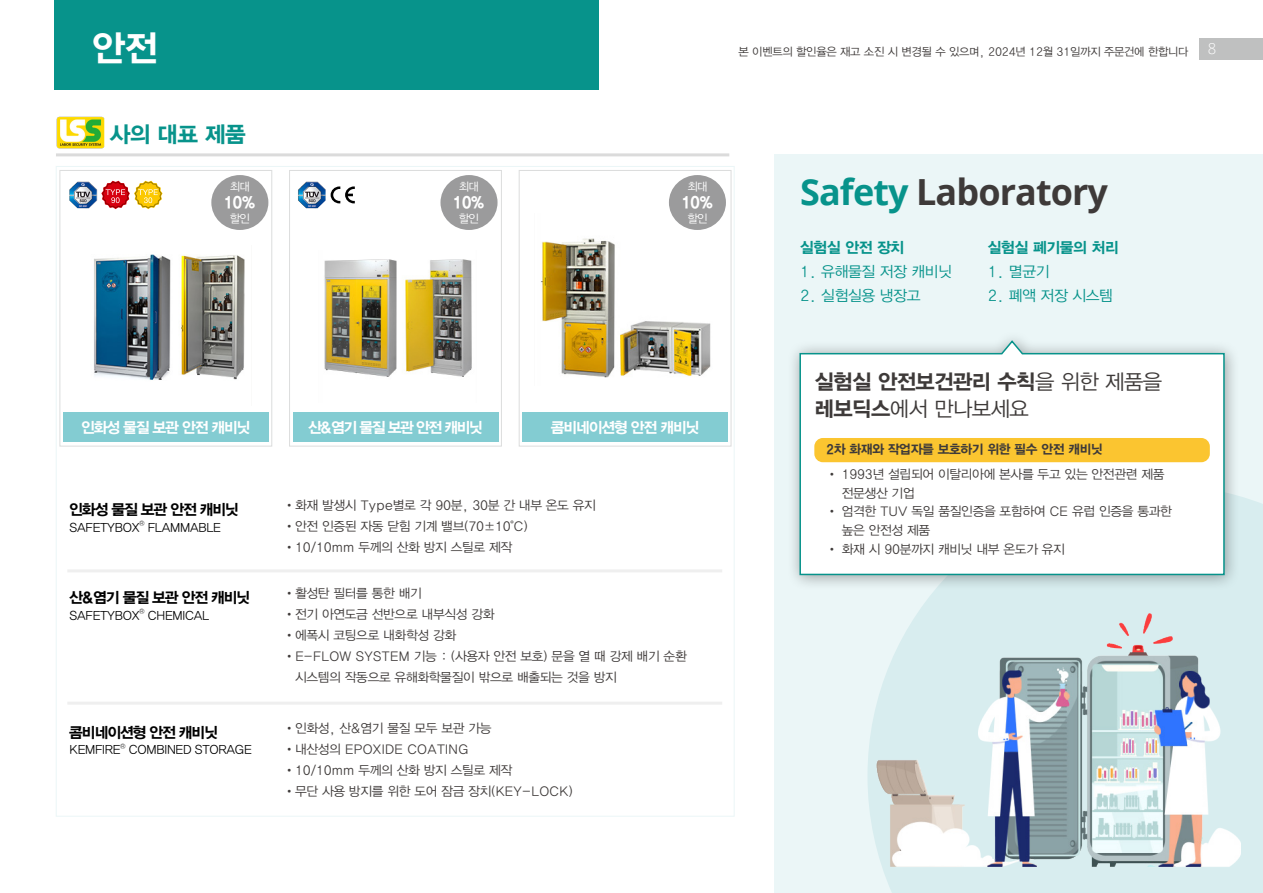
<style>
.page{position:relative;width:1263px;height:893px;background:#fff}
.page>*{position:absolute;margin:0;border:0;box-sizing:border-box;transform-origin:0 0}
.t1{font:700 36px "Open Sans";letter-spacing:-.025em;color:#3e3a39}
.t2{font:36px "YDVYGO155";color:#fff}
.t3{font:22.5px "YDVYGO155";color:#07938b}
.t4{font:21px "YDVYGO155";letter-spacing:-.025em;color:#3e3a39}
.t5{font:21px "YDVYGO125";letter-spacing:-.025em;color:#3e3a39}
.t6{font:15.9px "YDVYGO155";color:#fff}
.t7{font:15px "YDVYGO155";letter-spacing:-.075em;color:#000}
.t8{font:15px "YDVYGO125";letter-spacing:-.025em;color:#07938b}
.t9{font:15px "YDVYGO155";letter-spacing:-.075em;color:#fff}
.t10{font:15px "YDVYGO155";letter-spacing:-.025em;color:#07938b}
.t11{font:15px "YDVYGO155";letter-spacing:-.1em;color:#fff}
.t12{font:300 15px "Open Sans";color:#fff}
.t13{font:12.75px/18.8px "YDVYGO125";letter-spacing:-.025em;color:#3e3a39}
.t14{font:12.75px "YDVYGO155";letter-spacing:-.025em;color:#3e3a39}
.t15{font:12px "YDVYGO125";letter-spacing:-.075em;color:#000}
.t16{font:11.4px "YDVYGO125";letter-spacing:-.075em;color:#fff}
.t17{font:11.25px "YDVYGO125";letter-spacing:-.025em;color:#3e3a39}
.t18{font:6px "YDVYGO125";color:#000}
.s1{color:#07938b}
.s2{font-family:"YDVYGO125"}
.s3{font-family:"YDVYGO155"}
</style>
<div class="page">
<div style="left:1199px;top:38px;width:64px;height:22px;background:#bfc0c0"></div>
<div style="left:54px;top:0;width:544px;height:89px;background:#07938b"></div>
<hr style="left:56px;top:153px;width:673px;height:3px;background:#dbdbdb">
<div style="left:774px;top:154px;width:489px;height:739px;background:#ebf6f7"></div>
<div style="left:927px;top:496px;width:336px;height:397px;background:#d8edef"></div>
<img style="left:868px;top:600px;width:372px;height:293px">
<div style="left:787px;top:329px;width:453px;height:262px;background:#000;opacity:.35"></div>
<svg style="left:799px;top:339px;width:426px;height:237px;background:#f7fafa"></svg>
<div style="left:814px;top:438px;width:396px;height:24px;background:#fbc530;border-radius:9px"></div>
<hr style="left:67px;top:569px;width:655px;height:3px;background:#efefef">
<hr style="left:67px;top:702px;width:655px;height:3px;background:#efefef">
<div style="left:519px;top:170px;width:212px;height:276px;border:1px solid #dcdddd"></div>
<img style="left:540px;top:214px;width:180px;height:164px">
<div style="left:523px;top:412px;width:205px;height:30px;background:#83ccd2"></div>
<div style="left:669px;top:175px;width:57px;height:55px;background:#9b9b9c;border-radius:50%"></div>
<div style="left:60px;top:170px;width:212px;height:276px;border:1px solid #dcdddd"></div>
<img style="left:94px;top:254px;width:151px;height:126px">
<div style="left:63px;top:412px;width:205px;height:30px;background:#83ccd2"></div>
<div style="left:211px;top:175px;width:57px;height:55px;background:#9b9b9c;border-radius:50%"></div>
<img style="left:69px;top:182px;width:28px;height:26px">
<svg style="left:101px;top:181px;width:62px;height:28px"></svg>
<div style="left:289px;top:170px;width:213px;height:276px;border:1px solid #dcdddd"></div>
<img style="left:324px;top:259px;width:148px;height:118px">
<div style="left:293px;top:412px;width:205px;height:30px;background:#83ccd2"></div>
<div style="left:440px;top:175px;width:57px;height:55px;background:#9b9b9c;border-radius:50%"></div>
<img style="left:298px;top:182px;width:28px;height:26px">
<svg style="left:331px;top:186px;width:24px;height:17px"></svg>
<img style="left:57px;top:116px;width:47px;height:33px">
<h1 class="t2" style="left:92px;top:28px;width:67px">안전</h1>
<p class="t12" style="left:1208px;top:38px;width:10px">8</p>
<p class="t17" style="left:738px;top:45px;width:451px">본 이벤트의 할인율은 재고 소진 시 변경될 수 있으며, 2024년 12월 31일까지 주문건에 한합니다</p>
<h2 class="t3" style="left:110px;top:122px;width:138px">사의 대표 제품</h2>
<p class="t16" style="left:230px;top:180px;width:22px">최대</p>
<p class="t6" style="left:224px;top:193px;width:34px">10%</p>
<p class="t16" style="left:230px;top:212px;width:22px">할인</p>
<p class="t16" style="left:459px;top:180px;width:22px">최대</p>
<p class="t6" style="left:453px;top:193px;width:34px">10%</p>
<p class="t16" style="left:459px;top:212px;width:22px">할인</p>
<p class="t16" style="left:687px;top:180px;width:22px">최대</p>
<p class="t6" style="left:681px;top:193px;width:34px">10%</p>
<p class="t16" style="left:687px;top:212px;width:22px">할인</p>
<p class="t9" style="left:81px;top:419px;width:171px">인화성 물질 보관 안전 캐비닛</p>
<p class="t7" style="left:69px;top:501px;width:171px">인화성 물질 보관 안전 캐비닛</p>
<p class="t15" style="left:69px;top:520px;width:72px">SAFETYBOX</p>
<p class="t18" style="left:139px;top:520px;width:7px">Ⓡ</p>
<p class="t15" style="left:147px;top:520px;width:75px">FLAMMABLE</p>
<p class="t7" style="left:69px;top:589px;width:183px">산&amp;염기 물질 보관 안전 캐비닛</p>
<p class="t15" style="left:69px;top:608px;width:72px">SAFETYBOX</p>
<p class="t18" style="left:139px;top:608px;width:7px">Ⓡ</p>
<p class="t15" style="left:147px;top:608px;width:64px">CHEMICAL</p>
<p class="t7" style="left:69px;top:724px;width:150px">콤비네이션형 안전 캐비닛</p>
<p class="t15" style="left:69px;top:743px;width:184px">KEMFIRE<sup>Ⓡ</sup> COMBINED STORAGE</p>
<p class="t11" style="left:308px;top:419px;width:177px">산&amp;염기 물질 보관 안전 캐비닛</p>
<p class="t9" style="left:551px;top:419px;width:150px">콤비네이션형 안전 캐비닛</p>
<p class="t13" style="left:284px;top:496px;width:314px">•화재 발생시 Type별로 각 90분, 30분 간 내부 온도 유지</p>
<p class="t13" style="left:284px;top:517px;width:246px">•안전 인증된 자동 닫힘 기계 밸브(70±10°C)</p>
<p class="t13" style="left:284px;top:538px;width:230px">•10/10mm 두께의 산화 방지 스틸로 제작</p>
<p class="t13" style="left:284px;top:584px;width:140px">•활성탄 필터를 통한 배기</p>
<p class="t13" style="left:284px;top:605px;width:212px">•전기 아연도금 선반으로 내부식성 강화</p>
<p class="t13" style="left:284px;top:626px;width:174px">•에폭시 코팅으로 내화학성 강화</p>
<p class="t13" style="left:295px;top:646px;width:393px;line-height:21px;text-indent:-11px">•E-FLOW SYSTEM 기능 : (사용자 안전 보호) 문을 열 때 강제 배기 순환 시스템의 작동으로 유해화학물질이 밖으로 배출되는 것을 방지</p>
<p class="t13" style="left:284px;top:719px;width:209px">•인화성, 산&amp;염기 물질 모두 보관 가능</p>
<p class="t13" style="left:284px;top:740px;width:187px">•내산성의 EPOXIDE COATING</p>
<p class="t13" style="left:284px;top:761px;width:230px">•10/10mm 두께의 산화 방지 스틸로 제작</p>
<p class="t13" style="left:284px;top:782px;width:291px">•무단 사용 방지를 위한 도어 잠금 장치(KEY-LOCK)</p>
<h1 class="t1" style="left:800px;top:166px;width:309px"><span class="s1">Safety</span> Laboratory</h1>
<p class="t10" style="left:800px;top:239px;width:106px">실험실 안전 장치</p>
<p class="t8" style="left:800px;top:263px;width:154px">1. 유해물질 저장 캐비닛</p>
<p class="t8" style="left:800px;top:287px;width:122px">2. 실험실용 냉장고</p>
<p class="t10" style="left:988px;top:239px;width:132px">실험실 폐기물의 처리</p>
<p class="t8" style="left:988px;top:263px;width:63px">1. 멸균기</p>
<p class="t8" style="left:988px;top:287px;width:127px">2. 폐액 저장 시스템</p>
<h3 class="t4" style="left:815px;top:370px;width:349px">실험실 안전보건관리 수칙<span class="s2">을 위한 제품을</span></h3>
<h3 class="t5" style="left:815px;top:397px;width:216px"><span class="s3">레보딕스</span>에서 만나보세요</h3>
<p class="t14" style="left:826px;top:442px;width:278px">2차 화재와 작업자를 보호하기 위한 필수 안전 캐비닛</p>
<p class="t13" style="left:842px;top:465px;width:324px;text-indent:-16px">• 1993년 설립되어 이탈리아에 본사를 두고 있는 안전관련 제품 전문생산 기업</p>
<p class="t13" style="left:842px;top:502px;width:332px;text-indent:-16px">• 엄격한 TUV 독일 품질인증을 포함하여 CE 유럽 인증을 통과한 높은 안전성 제품</p>
<p class="t13" style="left:826px;top:540px;width:240px">• 화재 시 90분까지 캐비닛 내부 온도가 유지</p>
</div>
